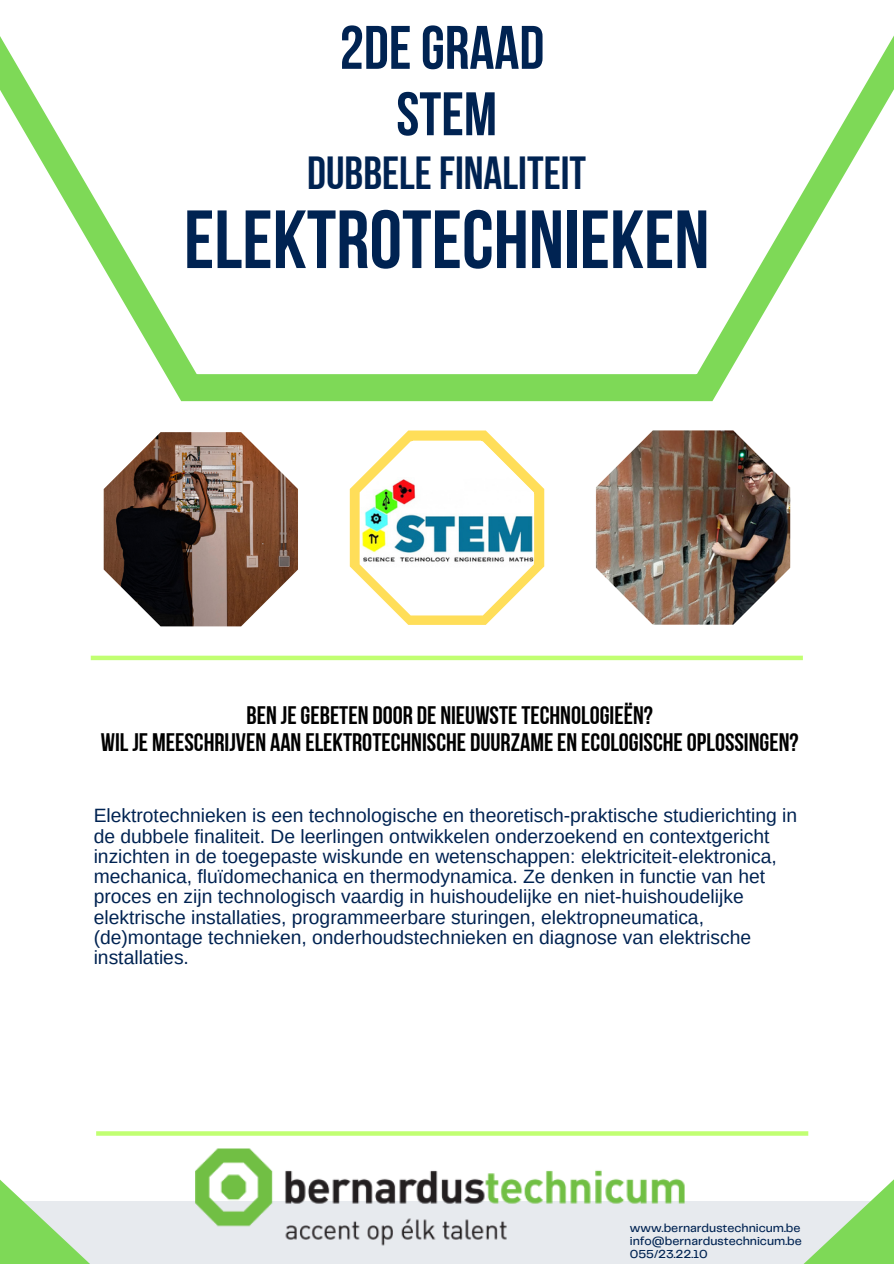
<style>
.page{position:relative;width:894px;height:1264px;background:#fff}
.page>*{position:absolute;margin:0;border:0;box-sizing:border-box;transform-origin:0 0}
.t1{font:82.2px "Bebas Neue Cyrillic";color:#002352}
.t2{font:61.2px/66.3px "Bebas Neue Cyrillic";color:#002352;text-align:center}
.t3{font:46.2px "Bebas Neue Cyrillic";color:#002352}
.t4{font:25.2px/27px "Bebas Neue Cyrillic";color:#000;text-align:center}
.t5{font:19.2px/20.2px "Arimo";color:#002352}
.t6{font:500 12px "Telegraf";color:#002352}
</style>
<div class="page">
<svg style="left:0;top:36px;width:893px;height:365px"></svg>
<div style="left:91px;top:655px;width:711px;height:5px;background:#c1ff72"></div>
<svg style="left:200px;top:1131px;width:493px;height:4px;background:#c4ff7a"></svg>
<div style="left:0;top:1201px;width:893px;height:62px;background:#e7eaee"></div>
<svg style="left:0;top:1131px;width:200px;height:132px"></svg>
<svg style="left:693px;top:1131px;width:200px;height:132px"></svg>
<img style="left:104px;top:432px;width:194px;height:194px">
<svg style="left:350px;top:430px;width:194px;height:195px"></svg>
<img style="left:359px;top:441px;width:174px;height:174px">
<img style="left:595px;top:430px;width:195px;height:194px">
<img style="left:195px;top:1144px;width:502px;height:106px">
<p class="t2" style="left:339px;top:20px;width:206px">2DEGRAAD<br>STEM</p>
<p class="t3" style="left:307px;top:155px;width:280px">DUBBELEFINALITEIT</p>
<p class="t1" style="left:184px;top:206px;width:527px">ELEKTROTECHNIEKEN</p>
<h1 class="t4" style="left:101px;top:704px;width:699px">BEN JEGEBETEN DOOR DE NIEUWSTETECHNOLOGIEËN?<br>WILJE MEESCHRIJVEN AAN ELEKTROTECHNISCHE DUURZAMEEN ECOLOGISCHEOPLOSSINGEN?</h1>
<p class="t5" style="left:94px;top:805px;width:704px">Elektrotechnieken is een technologische en theoretisch-praktische studierichting in de dubbele finaliteit. De leerlingen ontwikkelen onderzoekend en contextgericht inzichten in de toegepaste wiskunde en wetenschappen: elektriciteit-elektronica, mechanica, fluïdomechanica en thermodynamica. Ze denken in functie van het proces en zijn technologisch vaardig in huishoudelijke en niet-huishoudelijke elektrische installaties, programmeerbare sturingen, elektropneumatica, (de)montage technieken, onderhoudstechnieken en diagnose van elektrische installaties.</p>
<p class="t6" style="left:629px;top:1222px;width:172px">www.bernardustechnicum.be</p>
<p class="t6" style="left:629px;top:1235px;width:173px">info@bernardustechnicum.be</p>
<p class="t6" style="left:629px;top:1248px;width:79px">055/23.22.10</p>
</div>
